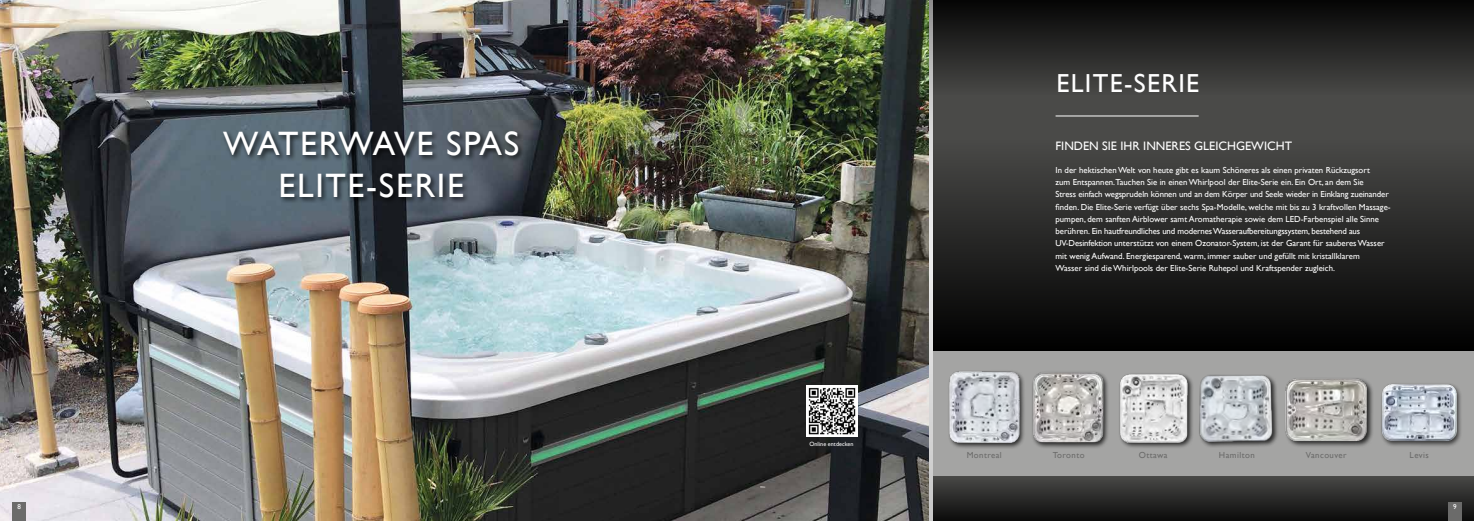
<style>
.page{position:relative;width:1474px;height:521px;background:#fff}
.page>*{position:absolute;margin:0;border:0;box-sizing:border-box;transform-origin:0 0}
.t1{font:33.86px/41.7px "Gill Sans";letter-spacing:.05em;color:#fff;text-align:center}
.t2{font:26.07px "Gill Sans";letter-spacing:.05em;color:#fff}
.t3{font:12.25px "Gill Sans";color:#fff}
.t4{font:8.75px/12.2px "Gill Sans";color:#fff}
.t5{font:8.75px "Gill Sans";letter-spacing:.05em;color:#6b6b6a}
.t6{font:7px "Gill Sans";color:#fff}
.t7{font:6.12px "Gill Sans";color:#fff}
</style>
<div class="page">
<div style="left:920px;top:0;width:553px;height:521px;background:#4a4a48"></div>
<div style="left:921px;top:141px;width:552px;height:210px;background:linear-gradient(to bottom,#494947,#000)"></div>
<div style="left:920px;top:351px;width:553px;height:125px;background:#a4a4a3"></div>
<img style="left:1285px;top:378px;width:88px;height:69px">
<div style="left:947px;top:370px;width:78px;height:79px;background:#000;opacity:.75"></div>
<img style="left:947px;top:370px;width:72px;height:77px">
<img style="left:1019px;top:370px;width:89px;height:78px">
<div style="left:1198px;top:374px;width:81px;height:75px;background:#000;opacity:.75"></div>
<img style="left:1198px;top:374px;width:76px;height:70px">
<div style="left:921px;top:476px;width:552px;height:45px;background:linear-gradient(to bottom,#484846,#0c0c0b)"></div>
<div style="left:1380px;top:382px;width:82px;height:65px;background:#000;opacity:.65"></div>
<img style="left:1380px;top:382px;width:79px;height:62px">
<div style="left:1118px;top:372px;width:76px;height:77px;background:#000;opacity:.75"></div>
<img style="left:1118px;top:372px;width:73px;height:74px">
<div style="left:0;top:0;width:1473px;height:95px;background:linear-gradient(to bottom,#050505,#494947)"></div>
<img style="left:0;top:0;width:929px;height:521px">
<div style="left:221px;top:130px;width:304px;height:74px;background:#000;opacity:.75"></div>
<img style="left:806px;top:385px;width:51px;height:52px">
<hr style="left:1055px;top:116px;width:143px;height:1px;background:#fff">
<svg style="left:929px;top:0;width:3px;height:521px;background:#d4d4d3"></svg>
<div style="left:12px;top:502px;width:14px;height:19px;background:#6b6b6a"></div>
<div style="left:1448px;top:502px;width:13px;height:19px;background:#6b6b6a"></div>
<h1 class="t1" style="left:223px;top:124px;width:298px">WATERWAVE SPAS<br>ELITE-SERIE</h1>
<p class="t7" style="left:809px;top:440px;width:46px">Online entdecken</p>
<h2 class="t2" style="left:1056px;top:68px;width:144px">ELITE-SERIE</h2>
<h3 class="t3" style="left:1055px;top:139px;width:238px">FINDEN SIE IHR INNERES GLEICHGEWICHT</h3>
<p class="t4" style="left:1055px;top:164px;width:337px">In der hektischen Welt von heute gibt es kaum Schöneres als einen privaten Rückzugsort<br>zum Entspannen.Tauchen Sie in einen Whirlpool der Elite-Serie ein. Ein Ort, an dem Sie<br>Stress einfach wegsprudeln können und an dem Körper und Seele wieder in Einklang zueinander finden. Die Elite-Serie verfügt über sechs Spa-Modelle, welche mit bis zu 3 kraftvollen Massage&shy;pumpen, dem sanften Airblower samt Aromatherapie sowie dem LED-Farbenspiel alle Sinne berühren. Ein hautfreundliches und modernes Wasseraufbereitungssystem, bestehend aus UV-Desinfektion unterstützt von einem Ozonator-System, ist der Garant für sauberes Wasser mit wenig Aufwand. Energiesparend, warm, immer sauber und gefüllt mit kristallklarem<br>Wasser sind die Whirlpools der Elite-Serie Ruhepol und Kraftspender zugleich.</p>
<p class="t5" style="left:966px;top:450px;width:37px">Montreal</p>
<p class="t5" style="left:1052px;top:450px;width:33px">Toronto</p>
<p class="t5" style="left:1138px;top:450px;width:30px">Ottawa</p>
<p class="t5" style="left:1218px;top:450px;width:37px">Hamilton</p>
<p class="t5" style="left:1305px;top:450px;width:42px">Vancouver</p>
<p class="t5" style="left:1409px;top:450px;width:21px">Levis</p>
<p class="t6" style="left:17px;top:502px;width:5px">8</p>
<p class="t6" style="left:1452px;top:502px;width:5px">9</p>
</div>
